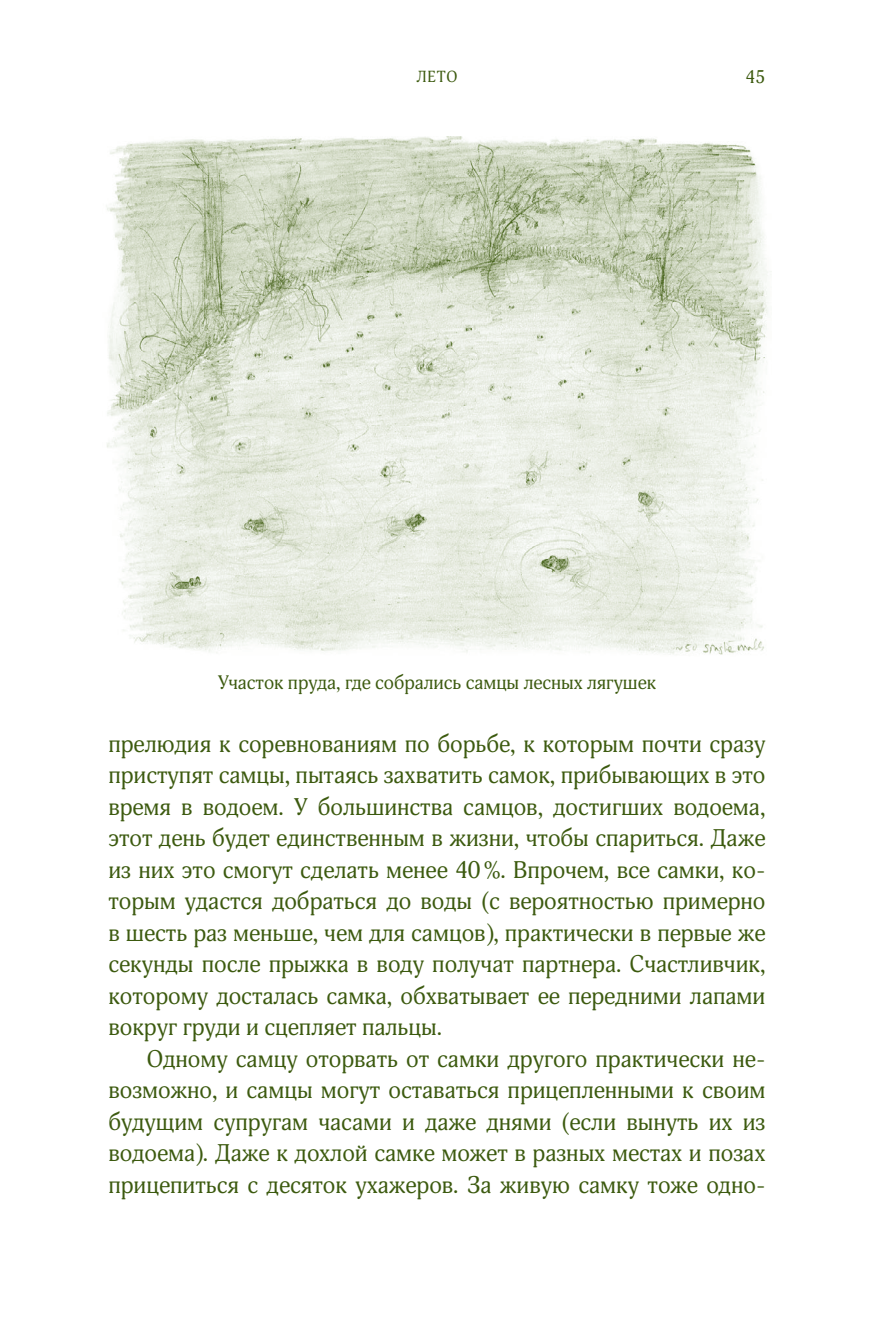
<style>
.page{position:relative;width:893px;height:1340px;background:#fff}
.page>*{position:absolute;margin:0;border:0;box-sizing:border-box;transform-origin:0 0}
.t1{font:23.62px/31.5px "Adonis";color:#3c5a0f;text-align:justify}
.t2{font:19.12px "Adonis";color:#3c5a0f}
.t3{font:18px "Adonis";color:#3c5a0f}
.t4{font:15.75px "Adonis";color:#3c5a0f}
</style>
<div class="page">
<img style="left:106px;top:137px;width:665px;height:518px">
<p class="t4" style="left:417px;top:70px;width:42px">ЛЕТО</p>
<p class="t3" style="left:745px;top:70px;width:21px">45</p>
<p class="t2" style="left:218px;top:674px;width:440px">Участок пруда, где собрались самцы лесных лягушек</p>
<p class="t1" style="left:108px;top:730px;width:658px">прелюдия к соревнованиям по борьбе, к которым почти сразу приступят самцы, пытаясь захватить самок, прибывающих в это время в водоем. У большинства самцов, достигших водоема, этот день будет единственным в жизни, чтобы спариться. Даже из них это смогут сделать менее 40 %. Впрочем, все самки, ко&shy;торым удастся добраться до воды (с вероятностью примерно в шесть раз меньше, чем для самцов), практически в первые же секунды после прыжка в воду получат партнера. Счастливчик, которому досталась самка, обхватывает ее передними лапами вокруг груди и сцепляет пальцы.</p>
<p class="t1" style="left:108px;top:1045px;width:658px;text-indent:38px">Одному самцу оторвать от самки другого практически не&shy;возможно, и самцы могут оставаться прицепленными к своим будущим супругам часами и даже днями (если вынуть их из водоема). Даже к дохлой самке может в разных местах и позах прицепиться с десяток ухажеров. За живую самку тоже одно-</p>
</div>
